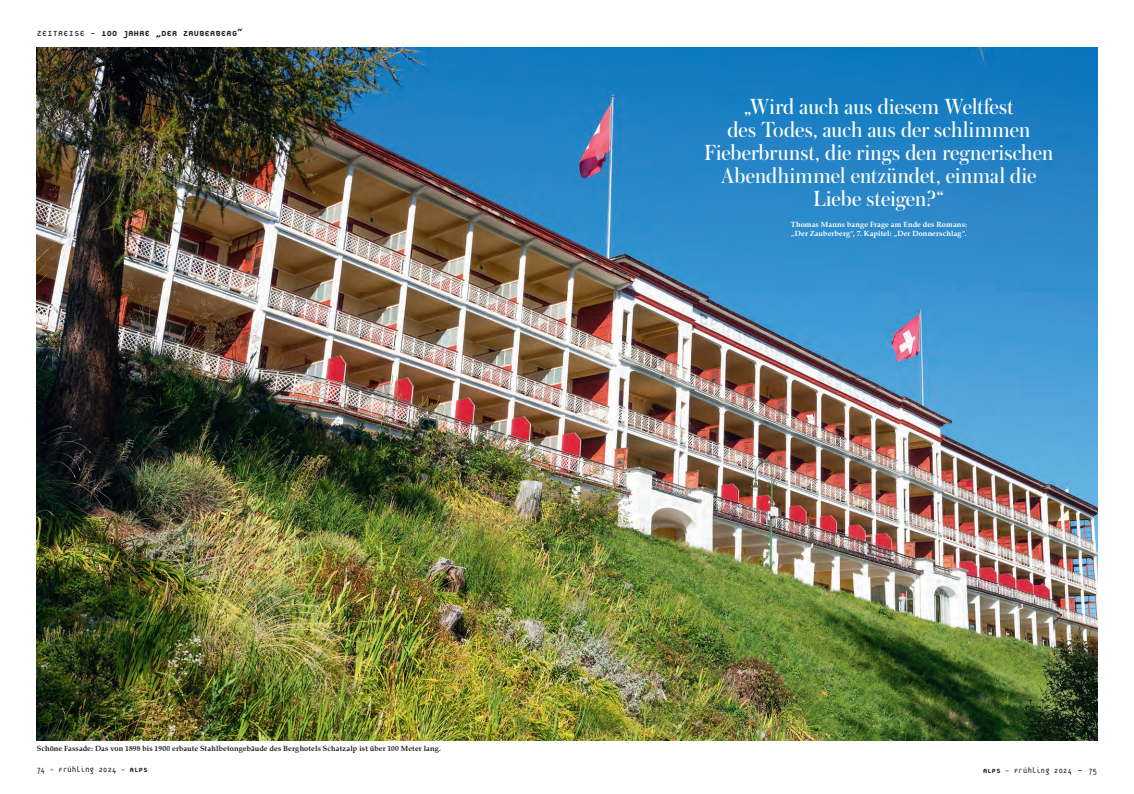
<style>
.page{position:relative;width:1134px;height:794px;background:#fff}
.page>*{position:absolute;margin:0;border:0;box-sizing:border-box;transform-origin:0 0}
.t1{font:23px/23px "Austin";letter-spacing:.01em;color:#fff;text-align:center}
.t2{font:800 11px "Platelet OT";letter-spacing:.03em;color:#231f20}
.t3{font:9px "Platelet OT";letter-spacing:.04em;color:#231f20}
.t4{font:700 7.5px "Zapf Calligraphic 801 BT";letter-spacing:.015em;color:#231f20}
.t5{font:700 7.5px/9px "Zapf Calligraphic 801 BT";letter-spacing:.015em;color:#fff}
.s1{font-weight:400}
.s2{font-weight:800}
.s3{font-size:11px}
</style>
<div class="page">
<img style="left:37px;top:47px;width:1060px;height:693px">
<p class="t2" style="left:37px;top:29px;width:207px"><span class="s1">ZEITREISE –</span> 100 JAHRE „DER ZAUBERBERG“</p>
<p class="t4" style="left:37px;top:744px;width:406px">Schöne Fassade: Das von 1898 bis 1900 erbaute Stahlbetongebäude des Berghotels Schatzalp ist über 100 Meter lang.</p>
<p class="t1" style="left:704px;top:95px;width:350px">„Wird auch aus diesem Weltfest<br>des Todes, auch aus der schlimmen<br>Fieberbrunst, die rings den regnerischen<br>Abendhimmel entzündet, einmal die<br>Liebe steigen?“</p>
<p class="t5" style="left:791px;top:220px;width:178px">Thomas Manns bange Frage am Ende des Romans: „Der Zauberberg“, 7. Kapitel: „Der Donnerschlag“.</p>
<p class="t3" style="left:37px;top:765px;width:112px">74 – Frühling 2024 – <span class="s2">ALPS</span></p>
<p class="t3" style="left:983px;top:766px;width:116px"><span class="s2">ALPS</span> – Frühling 2024 <span class="s3">–</span> 75</p>
</div>
